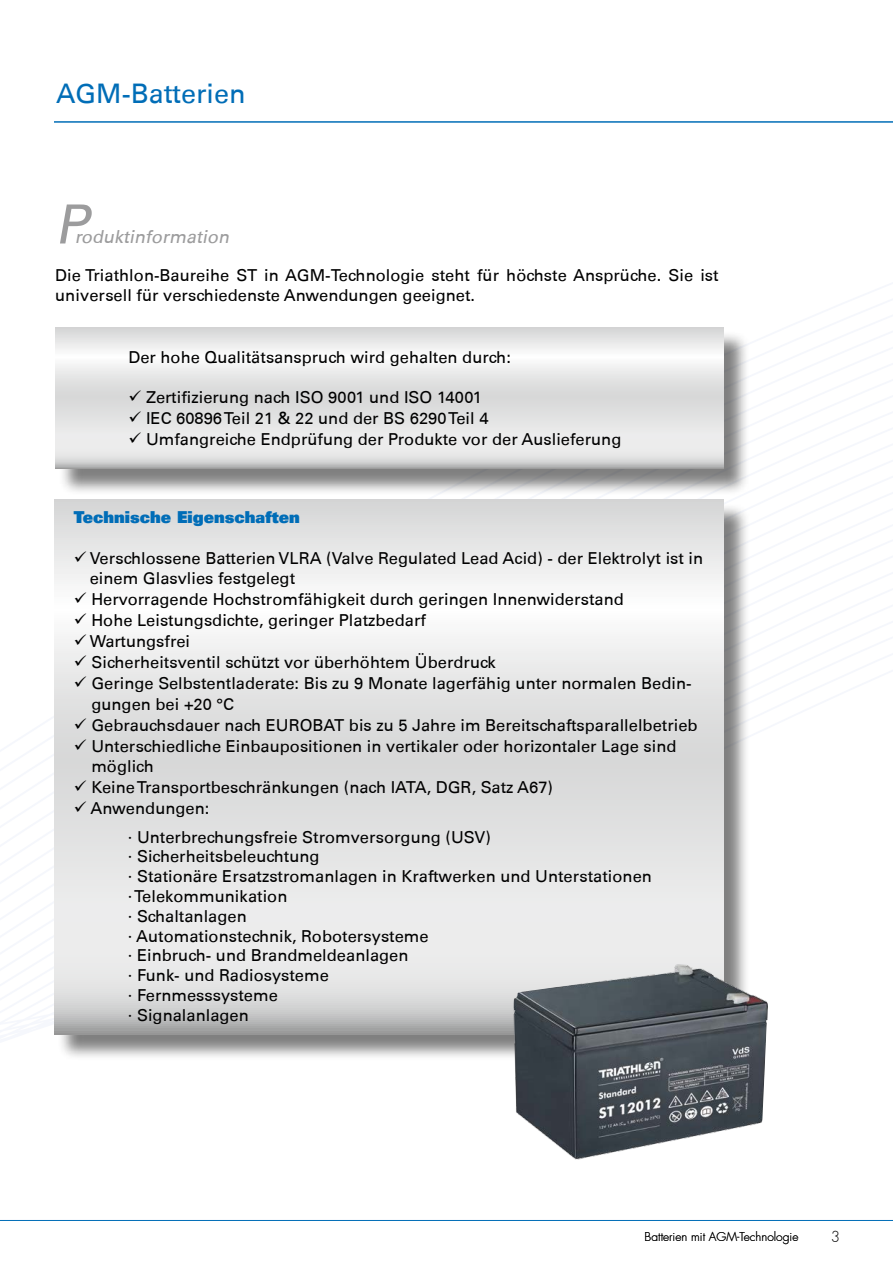
<style>
.page{position:relative;width:893px;height:1263px;background:#fff}
.page>*{position:absolute;margin:0;border:0;box-sizing:border-box;transform-origin:0 0}
.t1{font:italic 54px "Univers 55 Roman";color:#9c9c9d}
.t2{font:27px "Univers 55 Roman";color:#006db7}
.t3{font:italic 18px "Univers 55 Roman";color:#9c9c9d}
.t4{font:16.5px/19.8px "Univers 55 Roman";color:#000}
.t5{font:900 16.5px "Univers 85";color:#006db7}
.t6{font:300 15px "Futura";color:#000}
.t7{font:300 12px "Futura";color:#000}
.s1{font-family:"Helvetica Neue LT Com"}
</style>
<div class="page">
<hr style="left:0;top:1220px;width:893px;height:1px;background:#006db7">
<hr style="left:54px;top:121px;width:839px;height:2px;background:#006db7">
<div style="left:58px;top:331px;width:692px;height:165px;background:#000;opacity:.5"></div>
<svg style="left:55px;top:328px;width:668px;height:141px"></svg>
<div style="left:57px;top:503px;width:693px;height:558px;background:#000;opacity:.5"></div>
<svg style="left:54px;top:500px;width:669px;height:534px"></svg>
<img style="left:513px;top:963px;width:255px;height:197px">
<h2 class="t2" style="left:56px;top:78px;width:191px">AGM-Batterien</h2>
<h1 class="t1" style="left:55px;top:192px;width:46px">P</h1>
<p class="t3" style="left:75px;top:226px;width:160px">roduktinformation</p>
<p class="t4" style="left:55px;top:266px;width:665px">Die Triathlon-Baureihe ST in AGM-Technologie steht für höchste Ansprüche. Sie ist universell für verschiedenste Anwendungen geeignet.</p>
<p class="t4" style="left:128px;top:347px;width:384px">Der hohe Qualitätsanspruch wird gehalten durch:</p>
<p class="t4" style="left:128px;top:388px;width:355px">✓ Zertifizierung nach ISO 9001 und ISO 14001</p>
<p class="t4" style="left:128px;top:409px;width:362px">✓ IEC 60896 Teil 21 &amp; 22 und der BS 6290 Teil 4</p>
<p class="t4" style="left:128px;top:430px;width:494px">✓ Umfangreiche Endprüfung der Produkte vor der Auslieferung</p>
<p class="t5" style="left:74px;top:506px;width:228px">Technische Eigenschaften</p>
<p class="t4" style="left:90px;top:548px;width:615px;text-indent:-16px">✓ Verschlossene Batterien VLRA (Valve Regulated Lead Acid) - der Elektrolyt ist in einem Glasvlies festgelegt</p>
<p class="t4" style="left:74px;top:589px;width:552px">✓ Hervorragende Hochstromfähigkeit durch geringen Innenwiderstand</p>
<p class="t4" style="left:74px;top:610px;width:354px">✓ Hohe Leistungsdichte, geringer Platzbedarf</p>
<p class="t4" style="left:74px;top:631px;width:118px">✓ Wartungsfrei</p>
<p class="t4" style="left:74px;top:652px;width:423px">✓ Sicherheitsventil schützt vor überhöhtem Überdruck</p>
<p class="t4" style="left:91px;top:673px;width:602px;line-height:21px;text-indent:-18px">✓ Geringe Selbstentladerate: Bis zu 9 Monate lagerfähig unter normalen Bedin&shy;gungen bei +20 °C</p>
<p class="t4" style="left:74px;top:715px;width:625px">✓ Gebrauchsdauer nach EUROBAT bis zu 5 Jahre im Bereitschaftsparallelbetrieb</p>
<p class="t4" style="left:91px;top:736px;width:587px;text-indent:-18px">✓ Unterschiedliche Einbaupositionen in vertikaler oder horizontaler Lage sind möglich</p>
<p class="t4" style="left:74px;top:777px;width:481px">✓ Keine Transportbeschränkungen (nach IATA, DGR, Satz A67)</p>
<p class="t4" style="left:128px;top:794px;width:365px;line-height:28.8px;text-indent:-54px">✓ Anwendungen:<br><span class="s1">∙</span> Unterbrechungsfreie Stromversorgung (USV)</p>
<p class="t4" style="left:128px;top:847px;width:526px"><span class="s1">∙</span> Sicherheitsbeleuchtung<br><span class="s1">∙</span> Stationäre Ersatzstromanlagen in Kraftwerken und Unterstationen <span class="s1">∙</span> Telekommunikation<br><span class="s1">∙</span> Schaltanlagen<br><span class="s1">∙</span> Automationstechnik, Robotersysteme<br><span class="s1">∙</span> Einbruch- und Brandmeldeanlagen<br><span class="s1">∙</span> Funk- und Radiosysteme<br><span class="s1">∙</span> Fernmesssysteme<br><span class="s1">∙</span> Signalanlagen</p>
<p class="t7" style="left:645px;top:1229px;width:155px">Batterien mit AGM-Technologie</p>
<p class="t6" style="left:831px;top:1228px;width:11px">3</p>
</div>
